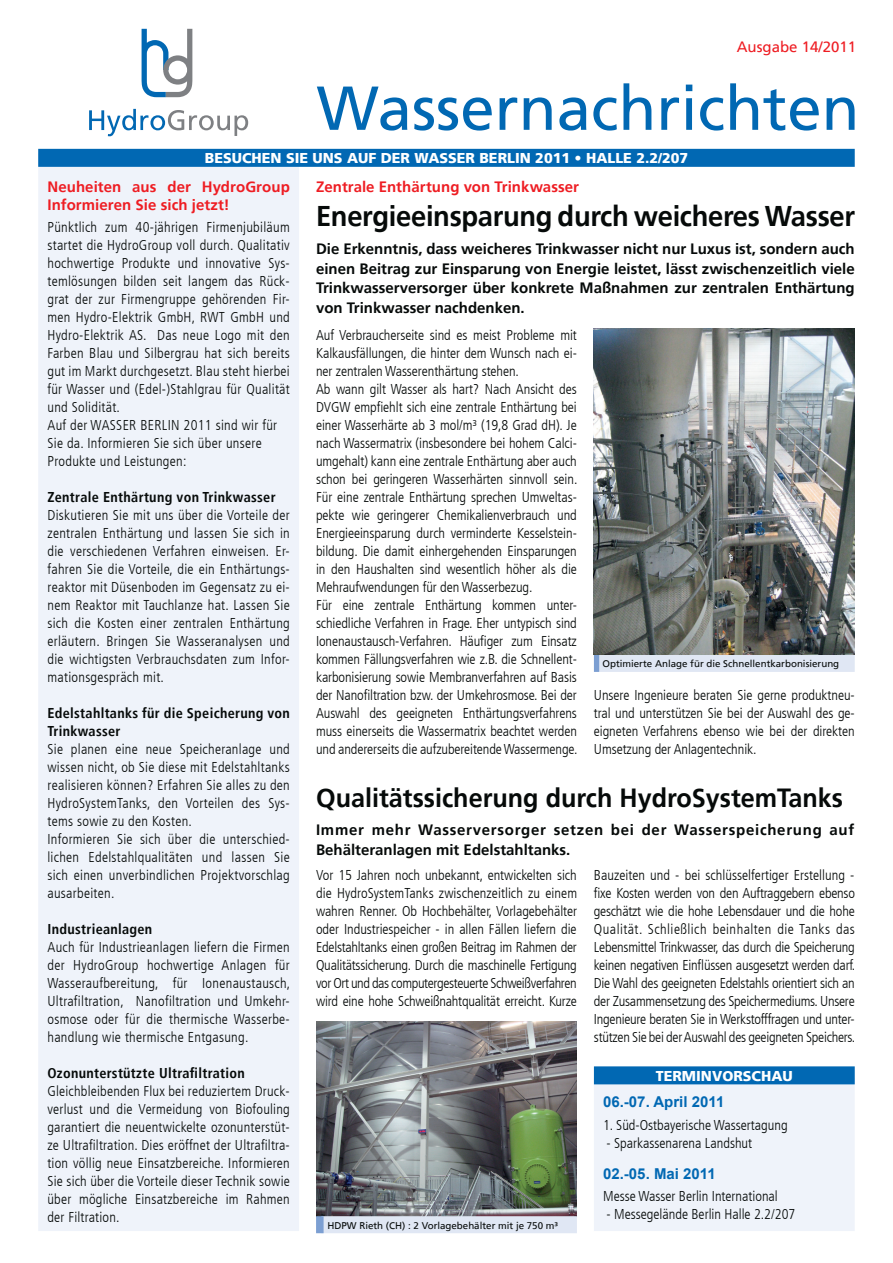
<style>
.page{position:relative;width:893px;height:1263px;background:#fff}
.page>*{position:absolute;margin:0;border:0;box-sizing:border-box;transform-origin:0 0}
.t1{font:61.95px "Frutiger LT";color:#0168b3}
.t2{font:700 28.5px "Frutiger";letter-spacing:-.01em;color:#060a09;scale:.96 1}
.t3{font:700 26.25px "Frutiger";color:#060a09;scale:.96 1}
.t4{font:700 15px/19.5px "Frutiger";color:#060a09;text-align:justify}
.t5{font:700 15px/19.5px "Frutiger";letter-spacing:.05em;color:#060a09}
.t6{font:700 15px/18px "Frutiger";letter-spacing:.005em;color:#ee1d23}
.t7{font:700 15px "Arial";color:#0168b3}
.t8{font:15px "Frutiger LT";color:#ee1d23}
.t9{font:300 condensed 14.25px/18px "Frutiger LT";letter-spacing:-.005em;color:#060a09;text-align:justify}
.t10{font:300 condensed 14.25px/18px "Frutiger LT";letter-spacing:.02em;color:#060a09}
.t11{font:700 condensed 14.25px/18px "Frutiger LT";letter-spacing:.02em;color:#060a09}
.t12{font:900 14.25px "Frutiger LT";color:#fff}
.t13{font:9.75px "Frutiger";color:#060a09}
</style>
<div class="page">
<div style="left:38px;top:153px;width:261px;height:1078px;background:#eff3fa"></div>
<div style="left:38px;top:149px;width:817px;height:18px;background:#0168b3"></div>
<div style="left:594px;top:1078px;width:261px;height:153px;background:#eff3fa"></div>
<div style="left:594px;top:1066px;width:261px;height:18px;background:#0168b3"></div>
<svg style="left:89px;top:109px;width:159px;height:27px"></svg>
<svg style="left:142px;top:29px;width:50px;height:68px"></svg>
<div style="left:599px;top:655px;width:256px;height:17px;background:#e0e7f4"></div>
<div style="left:594px;top:655px;width:5px;height:17px;background:#7c9fd2"></div>
<img style="left:316px;top:1022px;width:261px;height:194px">
<div style="left:321px;top:1216px;width:256px;height:17px;background:#e0e7f4;border:2px solid #e0e7f4"></div>
<svg style="left:316px;top:1216px;width:8px;height:17px"></svg>
<img style="left:594px;top:328px;width:261px;height:327px">
<p class="t8" style="left:737px;top:38px;width:121px">Ausgabe 14/2011</p>
<h1 class="t1" style="left:317px;top:72px;width:544px">Wassernachrichten</h1>
<p class="t12" style="left:205px;top:149px;width:485px">BESUCHEN SIE UNS AUF DER WASSER BERLIN 2011 • HALLE 2.2/207</p>
<p class="t6" style="left:47px;top:178px;width:244px">Neuheiten aus der HydroGroup<br>Informieren Sie sich jetzt!</p>
<p class="t10" style="left:47px;top:219px;width:244px">Pünktlich zum 40-jährigen Firmenjubiläum startet die HydroGroup voll durch. Qualitativ hochwertige Produkte und innovative Sys&shy;temlösungen bilden seit langem das Rück&shy;grat der zur Firmengruppe gehörenden Fir&shy;men Hydro-Elektrik GmbH, RWT GmbH und Hydro-Elektrik AS. Das neue Logo mit den Farben Blau und Silbergrau hat sich bereits gut im Markt durchgesetzt. Blau steht hierbei für Wasser und (Edel-)Stahlgrau für Qualität und Solidität.<br>Auf der WASSER BERLIN 2011 sind wir für Sie da. Informieren Sie sich über unsere Produkte und Leistungen:</p>
<p class="t11" style="left:47px;top:488px;width:230px">Zentrale Enthärtung von Trinkwasser</p>
<p class="t9" style="left:47px;top:506px;width:244px">Diskutieren Sie mit uns über die Vorteile der zentralen Enthärtung und lassen Sie sich in die verschiedenen Verfahren einweisen. Er&shy;fahren Sie die Vorteile, die ein Enthärtungs&shy;reaktor mit Düsenboden im Gegensatz zu ei&shy;nem Reaktor mit Tauchlanze hat. Lassen Sie sich die Kosten einer zentralen Enthärtung erläutern. Bringen Sie Wasseranalysen und die wichtigsten Verbrauchsdaten zum Infor&shy;mationsgespräch mit.</p>
<p class="t11" style="left:47px;top:704px;width:244px">Edelstahltanks für die Speicherung von<br>Trinkwasser</p>
<p class="t10" style="left:47px;top:740px;width:244px">Sie planen eine neue Speicheranlage und wissen nicht, ob Sie diese mit Edelstahltanks realisieren können? Erfahren Sie alles zu den HydroSystemTanks, den Vorteilen des Sys&shy;tems sowie zu den Kosten.<br>Informieren Sie sich über die unterschied&shy;lichen Edelstahlqualitäten und lassen Sie sich einen unverbindlichen Projektvorschlag ausarbeiten.</p>
<p class="t11" style="left:47px;top:920px;width:106px">Industrieanlagen</p>
<p class="t9" style="left:47px;top:938px;width:244px">Auch für Industrieanlagen liefern die Firmen der HydroGroup hochwertige Anlagen für Wasseraufbereitung, für Ionenaustausch, Ultrafiltration, Nanofiltration und Umkehr&shy;osmose oder für die thermische Wasserbe&shy;handlung wie thermische Entgasung.</p>
<p class="t11" style="left:47px;top:1064px;width:199px">Ozonunterstützte Ultrafiltration</p>
<p class="t9" style="left:47px;top:1082px;width:244px">Gleichbleibenden Flux bei reduziertem Druck&shy;verlust und die Vermeidung von Biofouling garantiert die neuentwickelte ozonunterstüt&shy;ze Ultrafiltration. Dies eröffnet der Ultrafiltra&shy;tion völlig neue Einsatzbereiche. Informieren Sie sich über die Vorteile dieser Technik sowie über mögliche Einsatzbereiche im Rahmen der Filtration.</p>
<p class="t6" style="left:316px;top:178px;width:265px">Zentrale Enthärtung von Trinkwasser</p>
<h2 class="t2" style="left:316px;top:200px;width:563px">Energieeinsparung durch weicheres Wasser</h2>
<p class="t4" style="left:316px;top:239px;width:540px">Die Erkenntnis, dass weicheres Trinkwasser nicht nur Luxus ist, sondern auch einen Beitrag zur Einsparung von Energie leistet, lässt zwischenzeitlich viele Trinkwasserversorger über konkrete Maßnahmen zur zentralen Enthärtung von Trinkwasser nachdenken.</p>
<p class="t9" style="left:316px;top:326px;width:263px;text-align:left">Auf Verbraucherseite sind es meist Probleme mit Kalkausfällungen, die hinter dem Wunsch nach ei&shy;ner zentralen Wasserenthärtung stehen.<br>Ab wann gilt Wasser als hart? Nach Ansicht des DVGW empfiehlt sich eine zentrale Enthärtung bei einer Wasserhärte ab 3 mol/m³ (19,8 Grad dH). Je nach Wassermatrix (insbesondere bei hohem Calci&shy;umgehalt) kann eine zentrale Enthärtung aber auch schon bei geringeren Wasserhärten sinnvoll sein.<br>Für eine zentrale Enthärtung sprechen Umweltas&shy;pekte wie geringerer Chemikalienverbrauch und Energieeinsparung durch verminderte Kesselstein&shy;bildung. Die damit einhergehenden Einsparungen in den Haushalten sind wesentlich höher als die Mehraufwendungen für den Wasserbezug.<br>Für eine zentrale Enthärtung kommen unter&shy;schiedliche Verfahren in Frage. Eher untypisch sind Ionenaustausch-Verfahren. Häufiger zum Einsatz kommen Fällungsverfahren wie z.B. die Schnellent&shy;karbonisierung sowie Membranverfahren auf Basis der Nanofiltration bzw. der Umkehrosmose. Bei der Auswahl des geeigneten Enthärtungsverfahrens muss einerseits die Wassermatrix beachtet werden und andererseits die aufzubereitende Wassermenge.</p>
<p class="t13" style="left:602px;top:658px;width:238px">Optimierte Anlage für die Schnellentkarbonisierung</p>
<p class="t9" style="left:594px;top:686px;width:262px">Unsere Ingenieure beraten Sie gerne produktneu&shy;tral und unterstützen Sie bei der Auswahl des ge&shy;eigneten Verfahrens ebenso wie bei der direkten Umsetzung der Anlagentechnik.</p>
<h3 class="t3" style="left:316px;top:783px;width:550px">Qualitätssicherung durch HydroSystemTanks</h3>
<p class="t5" style="left:316px;top:820px;width:540px">Immer mehr Wasserversorger setzen bei der Wasserspeicherung auf<br>Behälteranlagen mit Edelstahltanks.</p>
<p class="t9" style="left:316px;top:866px;width:263px">Vor 15 Jahren noch unbekannt, entwickelten sich die HydroSystemTanks zwischenzeitlich zu einem wahren Renner. Ob Hochbehälter, Vorlagebehälter oder Industriespeicher - in allen Fällen liefern die Edelstahltanks einen großen Beitrag im Rahmen der Qualitätssicherung. Durch die maschinelle Fertigung vor Ort und das computergesteuerte Schweißverfahren wird eine hohe Schweißnahtqualität erreicht. Kurze</p>
<p class="t9" style="left:594px;top:866px;width:263px">Bauzeiten und - bei schlüsselfertiger Erstellung - fixe Kosten werden von den Auftraggebern ebenso geschätzt wie die hohe Lebensdauer und die hohe Qualität. Schließlich beinhalten die Tanks das Lebensmittel Trinkwasser, das durch die Speicherung keinen negativen Einflüssen ausgesetzt werden darf.<br>Die Wahl des geeigneten Edelstahls orientiert sich an der Zusammensetzung des Speichermediums. Unsere Ingenieure beraten Sie in Werkstofffragen und unter&shy;stützen Sie bei der Auswahl des geeigneten Speichers.</p>
<p class="t13" style="left:327px;top:1219px;width:232px">HDPW Rieth (CH) : 2 Vorlagebehälter mit je 750 m³</p>
<p class="t12" style="left:656px;top:1067px;width:89px">TERMINVORSCHAU</p>
<p class="t7" style="left:603px;top:1092px;width:123px">06.-07. April 2011</p>
<p class="t9" style="left:603px;top:1116px;width:186px">1. Süd-Ostbayerische Wassertagung</p>
<p class="t9" style="left:607px;top:1134px;width:147px">- Sparkassenarena Landshut</p>
<p class="t7" style="left:603px;top:1164px;width:114px">02.-05. Mai 2011</p>
<p class="t9" style="left:603px;top:1187px;width:176px">Messe Wasser Berlin International</p>
<p class="t9" style="left:607px;top:1205px;width:190px">- Messegelände Berlin Halle 2.2/207</p>
</div>
